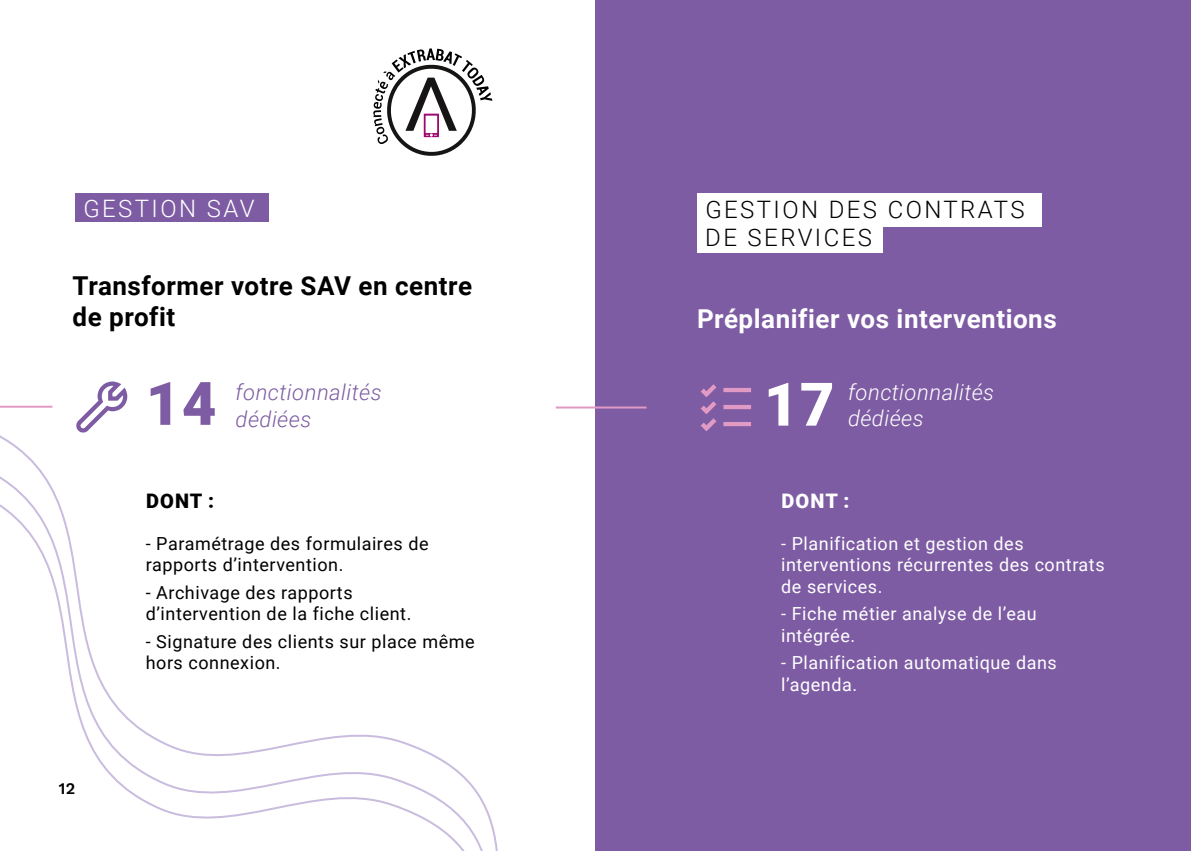
<style>
.page{position:relative;width:1191px;height:851px;background:#fff}
.page>*{position:absolute;margin:0;border:0;box-sizing:border-box;transform-origin:0 0}
.t1{font:900 60px "Roboto";color:#7d5ca3}
.t2{font:900 60px "Roboto";color:#fff}
.t3{font:700 26px/31.2px "Roboto";letter-spacing:.02em;color:#000}
.t4{font:700 26px "Roboto";letter-spacing:.02em;color:#fff}
.t5{font:300 24px/28.8px "Roboto";letter-spacing:.1em;color:#000}
.t6{font:300 24px "Roboto";letter-spacing:.1em;color:#fff}
.t7{font:italic 300 22px/26.4px "Roboto";letter-spacing:.02em;color:#7d5ca3}
.t8{font:italic 300 22px/26.4px "Roboto";letter-spacing:.02em;color:#fff}
.t9{font:900 20px "Roboto";color:#000}
.t10{font:900 20px "Roboto";color:#fff}
.t11{font:18px/21.6px "Roboto";letter-spacing:.03em;color:#000}
.t12{font:18px/21.6px "Roboto";letter-spacing:.03em;color:#fff}
.t13{font:600 16px "Work Sans";color:#000}
</style>
<div class="page">
<div style="left:595px;top:0;width:596px;height:850px;background:#7d5ca3"></div>
<div style="left:697px;top:193px;width:344px;height:60px;background:#fff"></div>
<div style="left:883px;top:227px;width:188px;height:38px;background:#7d5ca3"></div>
<svg style="left:375px;top:48px;width:116px;height:48px"></svg>
<svg style="left:0;top:193px;width:647px;height:657px"></svg>
<svg style="left:76px;top:381px;width:51px;height:51px"></svg>
<h3 class="t6" style="left:83px;top:191px;width:173px">GESTION SAV</h3>
<h3 class="t5" style="left:705px;top:194px;width:321px">GESTION DES CONTRATS<br>DE SERVICES</h3>
<h2 class="t3" style="left:73px;top:269px;width:401px">Transformer votre SAV en centre de profit</h2>
<h2 class="t4" style="left:697px;top:300px;width:361px">Préplanifier vos interventions</h2>
<p class="t13" style="left:59px;top:776px;width:18px">12</p>
<h1 class="t1" style="left:146px;top:361px;width:72px">14</h1>
<p class="t7" style="left:236px;top:378px;width:148px">fonctionnalités dédiées</p>
<p class="t9" style="left:146px;top:487px;width:69px">DONT :</p>
<p class="t11" style="left:146px;top:532px;width:284px">- Paramétrage des formulaires de rapports d’intervention.</p>
<p class="t11" style="left:146px;top:580px;width:267px">- Archivage des rapports d’intervention de la fiche client.</p>
<p class="t11" style="left:146px;top:629px;width:330px">- Signature des clients sur place même hors connexion.</p>
<h1 class="t2" style="left:764px;top:362px;width:72px">17</h1>
<p class="t8" style="left:848px;top:378px;width:148px">fonctionnalités dédiées</p>
<p class="t10" style="left:781px;top:487px;width:69px">DONT :</p>
<p class="t12" style="left:781px;top:532px;width:325px">- Planification et gestion des interventions récurrentes des contrats de services.</p>
<p class="t12" style="left:781px;top:602px;width:257px">- Fiche métier analyse de l’eau intégrée.</p>
<p class="t12" style="left:781px;top:651px;width:277px">- Planification automatique dans l’agenda.</p>
</div>
